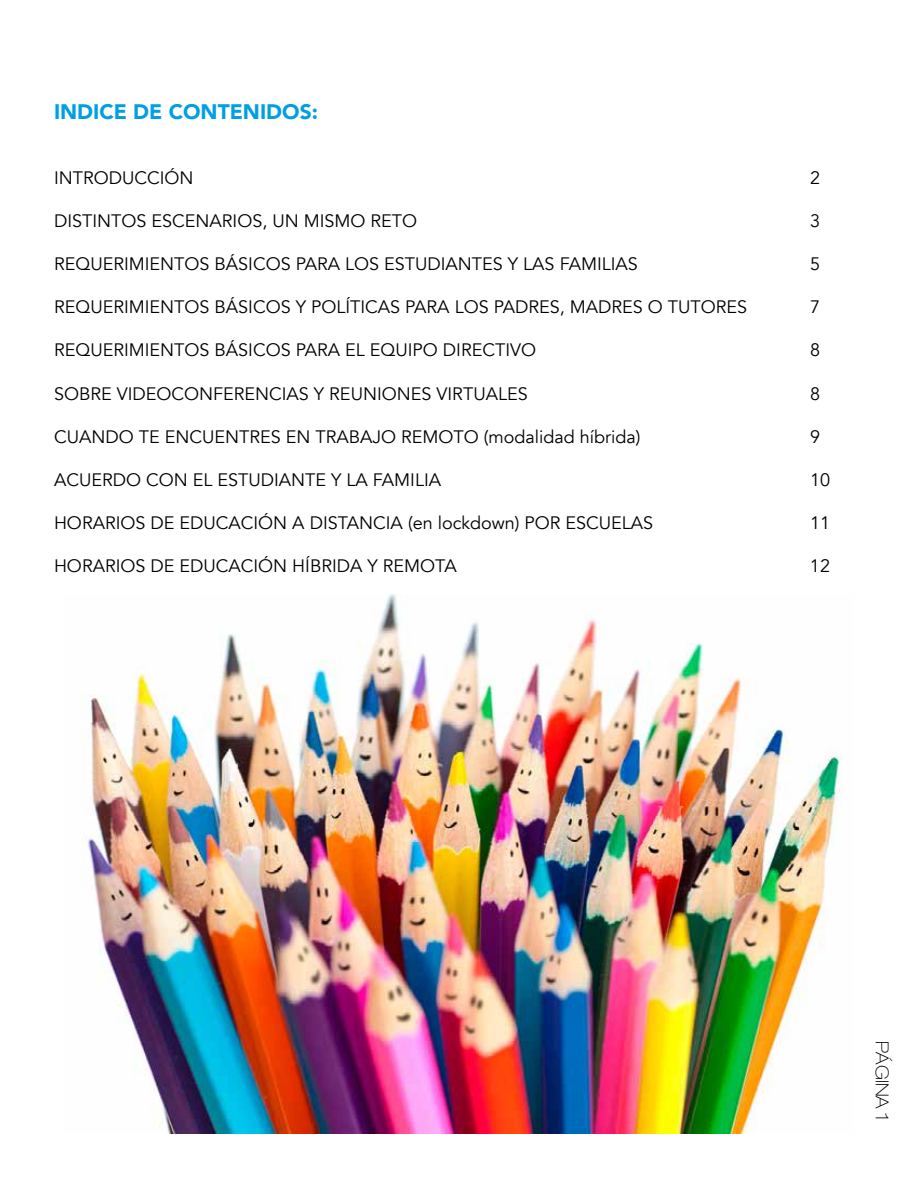
<style>
.page{position:relative;width:918px;height:1188px;background:#fff}
.page>*{position:absolute;margin:0;border:0;box-sizing:border-box;transform-origin:0 0}
.t1{font:900 21px "Avenir";color:#009fe3}
.t2{font:18px "Avenir";color:#000}
.t3{font:100 expanded 18px "Helvetica Neue LT Pro";color:#000}
</style>
<div class="page">
<img style="left:81px;top:594px;width:761px;height:540px">
<p class="t1" style="left:54px;top:93px;width:265px">INDICE DE CONTENIDOS:</p>
<p class="t2" style="left:54px;top:167px;width:141px">INTRODUCCIÓN</p>
<p class="t2" style="left:810px;top:167px;width:12px">2</p>
<p class="t2" style="left:54px;top:210px;width:365px">DISTINTOS ESCENARIOS, UN MISMO RETO</p>
<p class="t2" style="left:810px;top:210px;width:12px">3</p>
<p class="t2" style="left:54px;top:253px;width:585px">REQUERIMIENTOS BÁSICOS PARA LOS ESTUDIANTES Y LAS FAMILIAS</p>
<p class="t2" style="left:810px;top:253px;width:12px">5</p>
<p class="t2" style="left:54px;top:296px;width:695px">REQUERIMIENTOS BÁSICOS Y POLÍTICAS PARA LOS PADRES, MADRES O TUTORES</p>
<p class="t2" style="left:810px;top:296px;width:12px">7</p>
<p class="t2" style="left:54px;top:339px;width:484px">REQUERIMIENTOS BÁSICOS PARA EL EQUIPO DIRECTIVO</p>
<p class="t2" style="left:810px;top:339px;width:12px">8</p>
<p class="t2" style="left:54px;top:383px;width:475px">SOBRE VIDEOCONFERENCIAS Y REUNIONES VIRTUALES</p>
<p class="t2" style="left:810px;top:383px;width:12px">8</p>
<p class="t2" style="left:54px;top:426px;width:588px">CUANDO TE ENCUENTRES EN TRABAJO REMOTO (modalidad híbrida)</p>
<p class="t2" style="left:810px;top:426px;width:12px">9</p>
<p class="t2" style="left:54px;top:469px;width:389px">ACUERDO CON EL ESTUDIANTE Y LA FAMILIA</p>
<p class="t2" style="left:810px;top:469px;width:22px">10</p>
<p class="t2" style="left:54px;top:512px;width:601px">HORARIOS DE EDUCACIÓN A DISTANCIA (en lockdown) POR ESCUELAS</p>
<p class="t2" style="left:810px;top:512px;width:22px">11</p>
<p class="t2" style="left:54px;top:555px;width:404px">HORARIOS DE EDUCACIÓN HÍBRIDA Y REMOTA</p>
<p class="t2" style="left:810px;top:555px;width:22px">12</p>
<p class="t3" style="left:893px;top:1041px;width:81px;rotate:90deg">PÁGINA 1</p>
</div>
